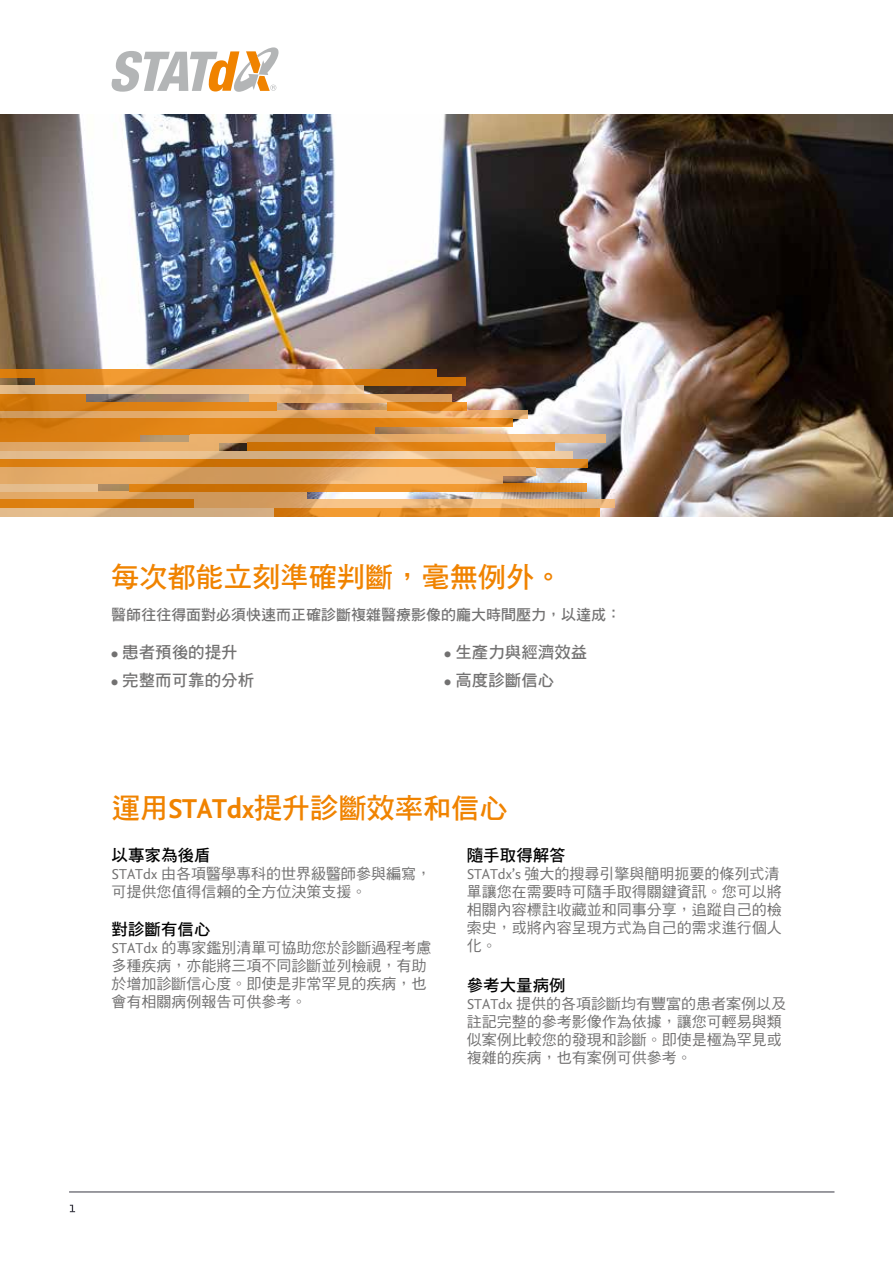
<style>
.page{position:relative;width:893px;height:1263px;background:#fff}
.page>*{position:absolute;margin:0;border:0;box-sizing:border-box;transform-origin:0 0}
.t1{font:28.5px "DF Hei Std W7";letter-spacing:-.01em;color:#f08300}
.t2{font:16.5px "DF Hei Std W7";color:#727171}
.t3{font:16.5px "DF Hei Std W7";color:#000}
.t4{font:15px/18px "DF Hei Std W5";color:#727171}
.t5{font:15px "DF Hei Std W7";color:#727171}
.s1{font-family:"Nexus Sans Pro";font-weight:700}
.s2{font-family:"Nexus Sans Pro"}
</style>
<div class="page">
<hr style="left:69px;top:1192px;width:765px;height:1px;background:#383842">
<svg style="left:70px;top:1205px;width:5px;height:7px"></svg>
<svg style="left:111px;top:47px;width:168px;height:45px"></svg>
<img style="left:0;top:115px;width:893px;height:401px">
<svg style="left:0;top:369px;width:437px;height:9px;background:#dd8217"></svg>
<svg style="left:35px;top:378px;width:430px;height:8px;background:#dc8621"></svg>
<svg style="left:274px;top:508px;width:325px;height:8px;background:#e68e26"></svg>
<svg style="left:0;top:451px;width:572px;height:8px;background:#e5bf92"></svg>
<svg style="left:190px;top:426px;width:185px;height:9px;background:#d77f17"></svg>
<svg style="left:0;top:492px;width:307px;height:8px;background:#d89d5a"></svg>
<svg style="left:189px;top:435px;width:416px;height:8px;background:#e3a865"></svg>
<div style="left:0;top:484px;width:98px;height:8px;background:#e7bf8f"></div>
<svg style="left:129px;top:484px;width:457px;height:8px;background:#dc831a"></svg>
<svg style="left:0;top:410px;width:528px;height:8px;background:#e4a865"></svg>
<svg style="left:247px;top:443px;width:307px;height:8px;background:#db8014"></svg>
<svg style="left:0;top:459px;width:587px;height:8px;background:#dd8216"></svg>
<svg style="left:249px;top:394px;width:202px;height:8px;background:#e1a868"></svg>
<svg style="left:0;top:418px;width:512px;height:8px;background:#de8114"></svg>
<div style="left:0;top:435px;width:140px;height:8px;background:#db7e11"></div>
<div style="left:0;top:426px;width:190px;height:9px;background:#dc7f12"></div>
<svg style="left:0;top:386px;width:363px;height:8px;background:#e4be92"></svg>
<div style="left:0;top:394px;width:86px;height:8px;background:#d67a0d"></div>
<div style="left:0;top:443px;width:218px;height:8px;background:#e5ac6b"></div>
<svg style="left:0;top:475px;width:502px;height:9px;background:#e3ad6f"></svg>
<svg style="left:0;top:402px;width:277px;height:8px;background:#da7f13"></svg>
<svg style="left:387px;top:402px;width:80px;height:8px"></svg>
<svg style="left:0;top:500px;width:194px;height:8px;background:#d5790b"></svg>
<svg style="left:194px;top:500px;width:421px;height:8px;background:#e7b277"></svg>
<svg style="left:0;top:508px;width:274px;height:8px;background:#d8b285"></svg>
<svg style="left:0;top:467px;width:535px;height:8px;background:#e2ab6d"></svg>
<h1 class="t1" style="left:111px;top:562px;width:453px">每次都能立刻準確判斷，毫無例外。</h1>
<p class="t5" style="left:111px;top:607px;width:511px">醫師往往得面對必須快速而正確診斷複雜醫療影像的龐大時間壓力，以達成：</p>
<p class="t2" style="left:111px;top:643px;width:128px"><span class="s1">•</span> 患者預後的提升</p>
<p class="t2" style="left:111px;top:671px;width:145px"><span class="s1">•</span> 完整而可靠的分析</p>
<p class="t2" style="left:444px;top:643px;width:145px"><span class="s1">•</span> 生產力與經濟效益</p>
<p class="t2" style="left:444px;top:671px;width:112px"><span class="s1">•</span> 高度診斷信心</p>
<h1 class="t1" style="left:112px;top:792px;width:398px">運用<span class="s1">STATdx</span>提升診斷效率和信心</h1>
<p class="t3" style="left:112px;top:846px;width:100px">以專家為後盾</p>
<p class="t4" style="left:112px;top:864px;width:321px"><span class="s2">STATdx</span> 由各項醫學專科的世界級醫師參與編寫，可提供您值得信賴的全方位決策支援。</p>
<p class="t3" style="left:112px;top:920px;width:100px">對診斷有信心</p>
<p class="t4" style="left:112px;top:938px;width:321px"><span class="s2">STATdx</span> 的專家鑑別清單可協助您於診斷過程考慮多種疾病，亦能將三項不同診斷並列檢視，有助於增加診斷信心度。即使是非常罕見的疾病，也會有相關病例報告可供參考。</p>
<p class="t3" style="left:467px;top:846px;width:100px">隨手取得解答</p>
<p class="t4" style="left:467px;top:864px;width:316px"><span class="s2">STATdx’s</span> 強大的搜尋引擎與簡明扼要的條列式清單讓您在需要時可隨手取得關鍵資訊。您可以將相關內容標註收藏並和同事分享，追蹤自己的檢索史，或將內容呈現方式為自己的需求進行個人化。</p>
<p class="t3" style="left:467px;top:976px;width:100px">參考大量病例</p>
<p class="t4" style="left:467px;top:994px;width:321px"><span class="s2">STATdx</span> 提供的各項診斷均有豐富的患者案例以及註記完整的參考影像作為依據，讓您可輕易與類似案例比較您的發現和診斷。即使是極為罕見或複雜的疾病，也有案例可供參考。</p>
</div>
